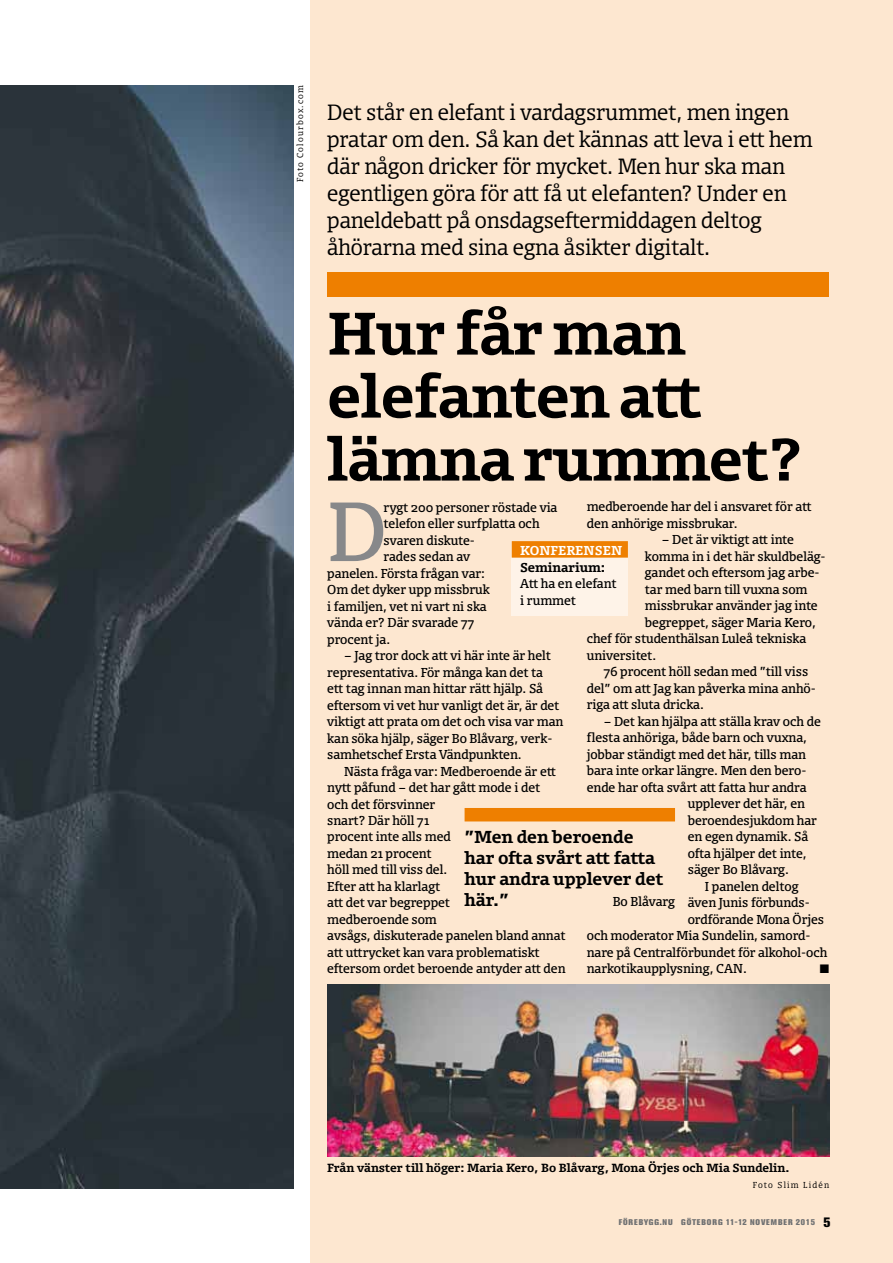
<style>
.page{position:relative;width:893px;height:1263px;background:#fff}
.page>*{position:absolute;margin:0;border:0;box-sizing:border-box;transform-origin:0 0}
.t1{font:79.8px "Olsen";color:#87888a}
.t2{font:700 57px/63px "Olsen";letter-spacing:-.01em;color:#000}
.t3{font:300 21px/27px "Olsen";color:#000}
.t4{font:700 16.5px/21px "Olsen";color:#000}
.t5{font:12.3px/16.5px "Olsen";color:#000}
.t6{font:700 12.3px "Olsen";color:#fff}
.t7{font:700 12.3px "Olsen";color:#000}
.t8{font:12.3px "Zapf Dingbats";color:#000}
.t9{font:700 11.25px "Olsen";color:#000}
.t10{font:800 8.25px "Akzidenz Grotesk BE";letter-spacing:.115em;color:#707172}
.t11{font:300 8.25px "Olsen";letter-spacing:.15em;color:#000}
.s1{font-size:13.5px;color:#000}
</style>
<div class="page">
<div style="left:310px;top:0;width:583px;height:1263px;background:#fde7d0"></div>
<div style="left:327px;top:272px;width:502px;height:25px;background:#ee7f00"></div>
<img style="left:327px;top:984px;width:502px;height:173px">
<div style="left:465px;top:808px;width:210px;height:13px;background:#ee7f00"></div>
<div style="left:512px;top:541px;width:116px;height:75px;background:#fef3e8"></div>
<div style="left:512px;top:541px;width:116px;height:17px;background:#ee7f00"></div>
<img style="left:0;top:85px;width:293px;height:1103px">
<p class="t11" style="left:295px;top:182px;width:99px;rotate:-90deg">Foto Colourbox.com</p>
<p class="t3" style="left:327px;top:98px;width:487px">Det står en elefant i vardagsrummet, men ingen pratar om den. Så kan det kännas att leva i ett hem där någon dricker för mycket. Men hur ska man egentligen göra för att få ut elefanten? Under en paneldebatt på onsdagseftermiddagen deltog åhörarna med sina egna åsikter digitalt.</p>
<h2 class="t2" style="left:327px;top:301px;width:477px">Hur får man elefanten att lämna rummet?</h2>
<p class="t5" style="left:587px;top:498px;width:226px">medberoende har del i ansvaret för att den anhörige missbrukar.</p>
<p class="t5" style="left:662px;top:531px;width:134px">– Det är viktigt att inte</p>
<p class="t5" style="left:645px;top:548px;width:182px">komma in i det här skuldbeläg-</p>
<p class="t5" style="left:645px;top:564px;width:176px">gandet och eftersom jag arbe-</p>
<p class="t5" style="left:645px;top:581px;width:164px">tar med barn till vuxna som</p>
<p class="t5" style="left:645px;top:597px;width:174px">missbrukar använder jag inte</p>
<p class="t5" style="left:645px;top:614px;width:173px">begreppet, säger Maria Kero,</p>
<p class="t5" style="left:587px;top:630px;width:221px">chef för studenthälsan Luleå tekniska</p>
<p class="t5" style="left:587px;top:647px;width:71px">universitet.</p>
<p class="t5" style="left:604px;top:663px;width:206px">76 procent höll sedan med ”till viss</p>
<p class="t5" style="left:587px;top:680px;width:231px">del” om att Jag kan påverka mina anhö-</p>
<p class="t5" style="left:587px;top:696px;width:119px">riga att sluta dricka.</p>
<p class="t5" style="left:604px;top:713px;width:219px">– Det kan hjälpa att ställa krav och de</p>
<p class="t5" style="left:587px;top:729px;width:222px">flesta anhöriga, både barn och vuxna,</p>
<p class="t5" style="left:587px;top:746px;width:221px">jobbar ständigt med det här, tills man</p>
<p class="t5" style="left:587px;top:762px;width:221px">bara inte orkar längre. Men den bero-</p>
<p class="t5" style="left:587px;top:779px;width:221px">ende har ofta svårt att fatta hur andra</p>
<p class="t5" style="left:688px;top:795px;width:119px">upplever det här, en</p>
<p class="t5" style="left:688px;top:812px;width:131px">beroendesjukdom har</p>
<p class="t5" style="left:688px;top:828px;width:122px">en egen dynamik. Så</p>
<p class="t5" style="left:688px;top:845px;width:120px">ofta hjälper det inte,</p>
<p class="t5" style="left:688px;top:861px;width:103px">säger Bo Blåvarg.</p>
<p class="t5" style="left:705px;top:878px;width:95px">I panelen deltog</p>
<p class="t5" style="left:688px;top:894px;width:124px">även Junis förbunds-</p>
<p class="t5" style="left:688px;top:911px;width:138px">ordförande Mona Örjes</p>
<p class="t5" style="left:587px;top:927px;width:225px">och moderator Mia Sundelin, samord-</p>
<p class="t5" style="left:587px;top:944px;width:242px">nare på Centralförbundet för alkohol-och</p>
<p class="t5" style="left:587px;top:960px;width:162px">narkotikaupplysning, CAN.</p>
<p class="t8" style="left:820px;top:963px;width:11px">■</p>
<h1 class="t1" style="left:327px;top:481px;width:61px">D</h1>
<p class="t5" style="left:384px;top:498px;width:175px">rygt 200 personer röstade via</p>
<p class="t5" style="left:384px;top:515px;width:157px">telefon eller surfplatta och</p>
<p class="t5" style="left:384px;top:531px;width:93px">svaren diskute-</p>
<p class="t5" style="left:384px;top:548px;width:88px">rades sedan av</p>
<p class="t5" style="left:327px;top:564px;width:159px">panelen. Första frågan var:</p>
<p class="t5" style="left:327px;top:581px;width:164px">Om det dyker upp missbruk</p>
<p class="t5" style="left:327px;top:597px;width:161px">i familjen, vet ni vart ni ska</p>
<p class="t5" style="left:327px;top:614px;width:148px">vända er? Där svarade 77</p>
<p class="t5" style="left:327px;top:630px;width:64px">procent ja.</p>
<p class="t5" style="left:327px;top:647px;width:238px;text-indent:17px">– Jag tror dock att vi här inte är helt representativa. För många kan det ta<br>ett tag innan man hittar rätt hjälp. Så eftersom vi vet hur vanligt det är, är det viktigt att prata om det och visa var man kan söka hjälp, säger Bo Blåvarg, verk&shy;samhetschef Ersta Vändpunkten.</p>
<p class="t5" style="left:327px;top:762px;width:240px;text-indent:17px">Nästa fråga var: Medberoende är ett nytt påfund – det har gått mode i det<br>och det försvinner<br>snart? Där höll 71<br>procent inte alls med<br>medan 21 procent<br>höll med till viss del.<br>Efter att ha klarlagt<br>att det var begreppet<br>medberoende som<br>avsågs, diskuterade panelen bland annat att uttrycket kan vara problematiskt eftersom ordet beroende antyder att den</p>
<p class="t6" style="left:520px;top:542px;width:104px">Konferensen</p>
<p class="t7" style="left:520px;top:559px;width:87px">Seminarium:</p>
<p class="t5" style="left:520px;top:575px;width:98px">Att ha en elefant i rummet</p>
<h3 class="t4" style="left:465px;top:826px;width:200px">”Men den beroende har ofta svårt att fatta hur andra upplever det här.”</h3>
<p class="t5" style="left:613px;top:893px;width:64px">Bo Blåvarg</p>
<p class="t9" style="left:327px;top:1160px;width:464px">Från vänster till höger: Maria Kero, Bo Blåvarg, Mona Örjes och Mia Sundelin.</p>
<p class="t11" style="left:753px;top:1180px;width:78px">Foto Slim Lidén</p>
<p class="t10" style="left:619px;top:1217px;width:213px">FÖREBYGG.NU GÖTEBORG 11-12 NOVEMBER 2015 <span class="s1">5</span></p>
</div>
